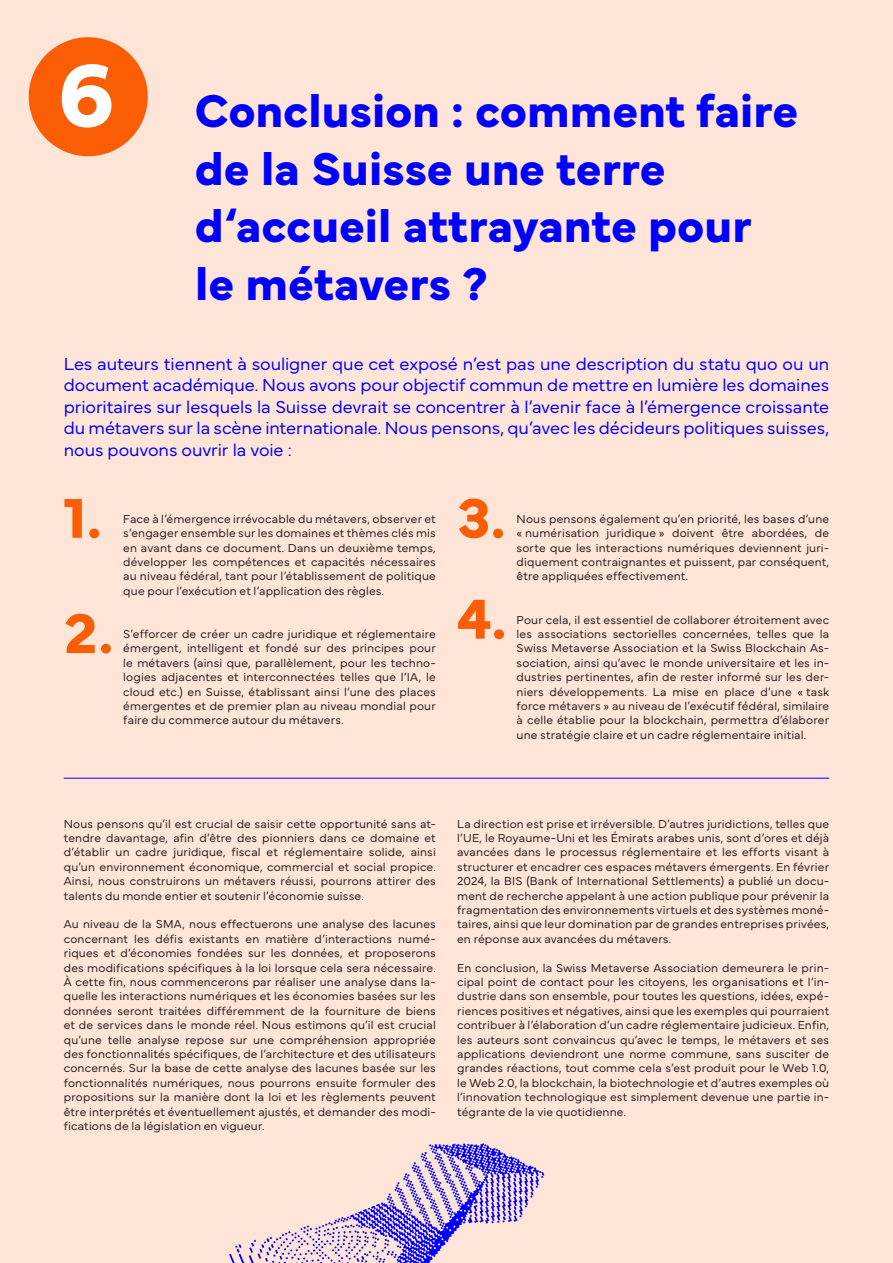
<style>
.page{position:relative;width:893px;height:1263px;background:#ffe5d8}
.page>*{position:absolute;margin:0;border:0;box-sizing:border-box;transform-origin:0 0}
.t1{font:700 58.5px "Mundial";color:#fb5d04}
.t2{font:700 48px/57.6px "Mundial";letter-spacing:-.005em;color:#00f}
.t3{font:300 18px/21.6px "Mundial";letter-spacing:-.005em;color:#00f;text-align:justify}
.t4{font:300 12px/14.4px "Mundial";letter-spacing:.015em;color:#231f20;text-align:justify}
.s1{font-size:93px;color:#fff}
</style>
<div class="page">
<div style="left:29px;top:37px;width:119px;height:119px;background:#fb5d04;border-radius:50%"></div>
<svg style="left:229px;top:1143px;width:315px;height:120px"></svg>
<hr style="left:64px;top:778px;width:765px;height:1px;background:#00f">
<h2 class="t2" style="left:195px;top:78px;width:605px;text-indent:-141px"><span class="s1">6</span> Conclusion : comment faire de la Suisse une terre d‘accueil attrayante pour le métavers ?</h2>
<p class="t3" style="left:64px;top:351px;width:767px">Les auteurs tiennent à souligner que cet exposé n’est pas une description du statu quo ou un document académique. Nous avons pour objectif commun de mettre en lumière les domaines prioritaires sur lesquels la Suisse devrait se concentrer à l’avenir face à l’émergence croissante du métavers sur la scène internationale. Nous pensons, qu’avec les décideurs politiques suisses, nous pouvons ouvrir la voie :</p>
<h1 class="t1" style="left:64px;top:472px;width:39px">1.</h1>
<h1 class="t1" style="left:457px;top:472px;width:50px">3.</h1>
<p class="t4" style="left:123px;top:510px;width:314px">Face à l’émergence irrévocable du métavers, observer et s’engager ensemble sur les domaines et thèmes clés mis en avant dans ce document. Dans un deuxième temps, développer les compétences et capacités nécessaires au niveau fédéral, tant pour l’établissement de politique que pour l’exécution et l’application des règles.</p>
<p class="t4" style="left:517px;top:510px;width:314px">Nous pensons également qu’en priorité, les bases d’une « numérisation juridique » doivent être abordées, de sorte que les interactions numériques deviennent juri&shy;diquement contraignantes et puissent, par conséquent, être appliquées effectivement.</p>
<h1 class="t1" style="left:64px;top:587px;width:51px">2.</h1>
<p class="t4" style="left:123px;top:626px;width:314px">S’efforcer de créer un cadre juridique et réglementaire émergent, intelligent et fondé sur des principes pour le métavers (ainsi que, parallèlement, pour les techno&shy;logies adjacentes et interconnectées telles que l’IA, le cloud etc.) en Suisse, établissant ainsi l’une des places émergentes et de premier plan au niveau mondial pour faire du commerce autour du métavers.</p>
<h1 class="t1" style="left:457px;top:573px;width:51px">4.</h1>
<p class="t4" style="left:517px;top:611px;width:314px">Pour cela, il est essentiel de collaborer étroitement avec les associations sectorielles concernées, telles que la Swiss Metaverse Association et la Swiss Blockchain As&shy;sociation, ainsi qu’avec le monde universitaire et les in&shy;dustries pertinentes, afin de rester informé sur les der&shy;niers développements. La mise en place d’une « task force métavers » au niveau de l’exécutif fédéral, similaire à celle établie pour la blockchain, permettra d’élaborer une stratégie claire et un cadre réglementaire initial.</p>
<p class="t4" style="left:64px;top:815px;width:374px">Nous pensons qu’il est crucial de saisir cette opportunité sans at&shy;tendre davantage, afin d’être des pionniers dans ce domaine et d’établir un cadre juridique, fiscal et réglementaire solide, ainsi qu’un environnement économique, commercial et social propice.<br>Ainsi, nous construirons un métavers réussi, pourrons attirer des talents du monde entier et soutenir l’économie suisse.</p>
<p class="t4" style="left:64px;top:916px;width:374px">Au niveau de la SMA, nous effectuerons une analyse des lacunes concernant les défis existants en matière d’interactions numé&shy;riques et d’économies fondées sur les données, et proposerons des modifications spécifiques à la loi lorsque cela sera nécessaire.<br>À cette fin, nous commencerons par réaliser une analyse dans la&shy;quelle les interactions numériques et les économies basées sur les données seront traitées différemment de la fourniture de biens et de services dans le monde réel. Nous estimons qu’il est crucial qu’une telle analyse repose sur une compréhension appropriée des fonctionnalités spécifiques, de l’architecture et des utilisateurs concernés. Sur la base de cette analyse des lacunes basée sur les fonctionnalités numériques, nous pourrons ensuite formuler des propositions sur la manière dont la loi et les règlements peuvent être interprétés et éventuellement ajustés, et demander des modi&shy;fications de la législation en vigueur.</p>
<p class="t4" style="left:457px;top:815px;width:374px">La direction est prise et irréversible. D’autres juridictions, telles que l’UE, le Royaume-Uni et les Émirats arabes unis, sont d’ores et déjà avancées dans le processus réglementaire et les efforts visant à structurer et encadrer ces espaces métavers émergents. En février 2024, la BIS (Bank of International Settlements) a publié un docu&shy;ment de recherche appelant à une action publique pour prévenir la fragmentation des environnements virtuels et des systèmes moné&shy;taires, ainsi que leur domination par de grandes entreprises privées, en réponse aux avancées du métavers.</p>
<p class="t4" style="left:457px;top:959px;width:374px">En conclusion, la Swiss Metaverse Association demeurera le prin&shy;cipal point de contact pour les citoyens, les organisations et l’in&shy;dustrie dans son ensemble, pour toutes les questions, idées, expé&shy;riences positives et négatives, ainsi que les exemples qui pourraient contribuer à l’élaboration d’un cadre réglementaire judicieux. Enfin, les auteurs sont convaincus qu’avec le temps, le métavers et ses applications deviendront une norme commune, sans susciter de grandes réactions, tout comme cela s’est produit pour le Web 1.0, le Web 2.0, la blockchain, la biotechnologie et d’autres exemples où l’innovation technologique est simplement devenue une partie in&shy;tégrante de la vie quotidienne.</p>
</div>
